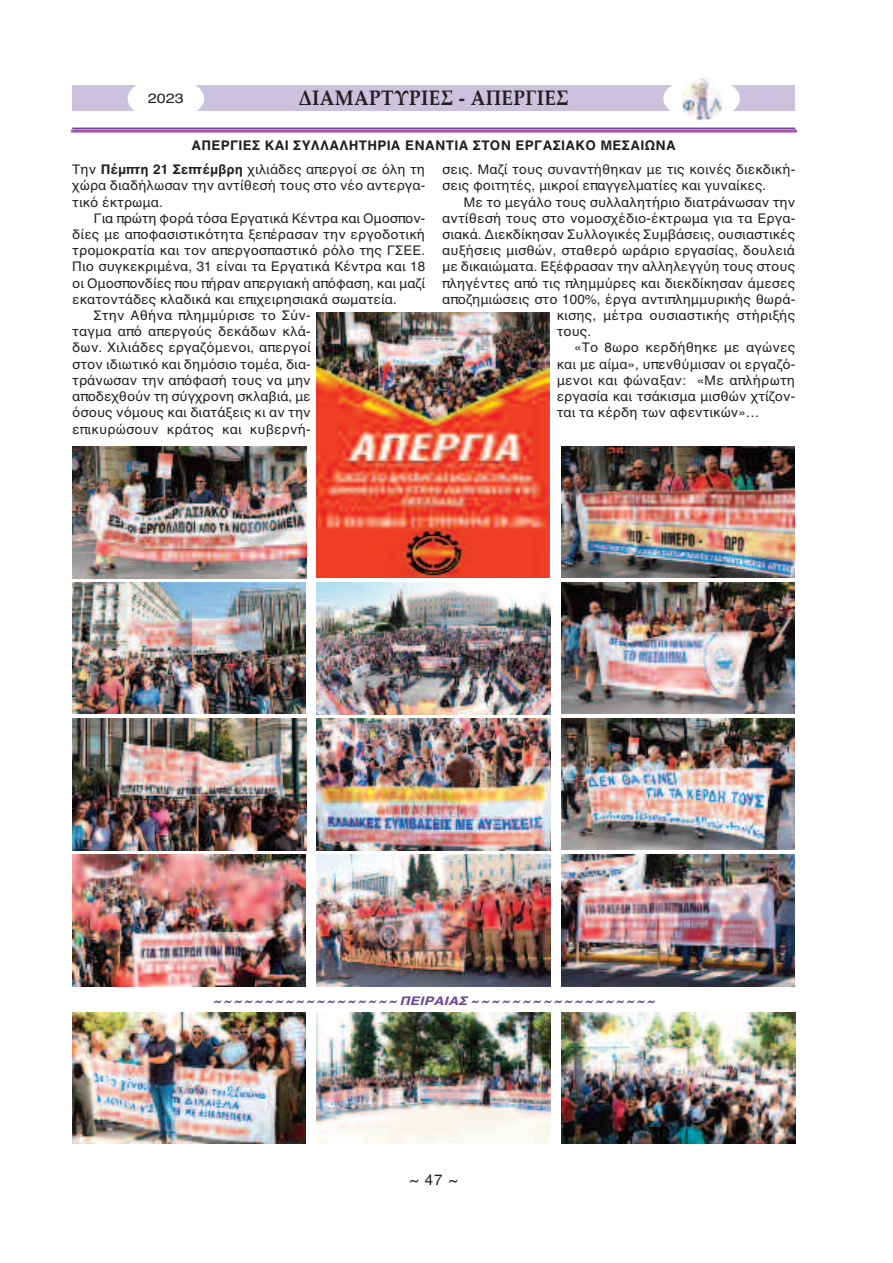
<style>
.page{position:relative;width:893px;height:1263px;background:#fff}
.page>*{position:absolute;margin:0;border:0;box-sizing:border-box;transform-origin:0 0}
.t1{font:700 21px "Palatino";letter-spacing:.02em;color:#231f20;scale:.9 1}
.t2{font:15px "Helvetica";color:#231f20}
.t3{font:13.5px/16.2px "Helvetica";color:#231f20;text-align:justify}
.t4{font:700 13.5px "Helvetica";letter-spacing:.02em;color:#231f20}
.t5{font:13.5px "Helvetica";color:#231f20;scale:1.2 1}
.t6{font:italic 700 12px "Helvetica";color:#6a469c}
.s1{font-weight:700}
</style>
<div class="page">
<div style="left:72px;top:85px;width:723px;height:26px;background:#ccc2dd"></div>
<div style="left:128px;top:77px;width:76px;height:43px;background:#fff;border-radius:50%"></div>
<div style="left:663px;top:77px;width:77px;height:43px;background:#fff;border-radius:50%"></div>
<img style="left:682px;top:78px;width:39px;height:42px">
<img style="left:72px;top:719px;width:234px;height:131px">
<img style="left:317px;top:719px;width:234px;height:131px">
<img style="left:561px;top:719px;width:234px;height:131px">
<img style="left:72px;top:855px;width:234px;height:131px">
<img style="left:317px;top:855px;width:234px;height:131px">
<img style="left:561px;top:855px;width:234px;height:131px">
<img style="left:72px;top:446px;width:234px;height:132px">
<img style="left:561px;top:446px;width:234px;height:132px">
<img style="left:317px;top:312px;width:232px;height:266px">
<img style="left:72px;top:583px;width:234px;height:131px">
<img style="left:317px;top:583px;width:234px;height:131px">
<img style="left:561px;top:583px;width:234px;height:131px">
<img style="left:72px;top:1012px;width:234px;height:131px">
<img style="left:317px;top:1012px;width:234px;height:132px">
<img style="left:561px;top:1012px;width:234px;height:132px">
<img style="left:70px;top:127px;width:728px;height:6px">
<hr style="left:72px;top:128px;width:723px;height:1px;background:#6a469c">
<p class="t5" style="left:148px;top:91px;width:32px">2023</p>
<h1 class="t1" style="left:299px;top:88px;width:301px">ΔΙΑΜΑΡΤΥΡΙΕΣ - ΑΠΕΡΓΙΕΣ</h1>
<p class="t4" style="left:191px;top:137px;width:486px">ΑΠΕΡΓΙΕΣ ΚΑΙ ΣΥΛΛΑΛΗΤΗΡΙΑ ΕΝΑΝΤΙΑ ΣΤΟΝ ΕΡΓΑΣΙΑΚΟ ΜΕΣΑΙΩΝΑ</p>
<p class="t3" style="left:72px;top:161px;width:354px">Την <span class="s1">Πέμπτη 21 Σεπτέμβρη</span> χιλιάδες απεργοί σε όλη τη χώρα διαδήλωσαν την αντίθεσή τους στο νέο αντεργα&shy;τικό έκτρωμα.</p>
<p class="t3" style="left:94px;top:210px;width:333px">Για πρώτη φορά τόσα Εργατικά Κέντρα και Ομοσπον-</p>
<p class="t3" style="left:72px;top:226px;width:354px">δίες με αποφασιστικότητα ξεπέρασαν την εργοδοτική</p>
<p class="t3" style="left:72px;top:242px;width:354px">τρομοκρατία και τον απεργοσπαστικό ρόλο της ΓΣΕΕ.</p>
<p class="t3" style="left:72px;top:259px;width:354px">Πιο συγκεκριμένα, 31 είναι τα Εργατικά Κέντρα και 18</p>
<p class="t3" style="left:72px;top:275px;width:354px">οι Ομοσπονδίες που πήραν απεργιακή απόφαση, και μαζί</p>
<p class="t3" style="left:72px;top:291px;width:326px">εκατοντάδες κλαδικά και επιχειρησιακά σωματεία.</p>
<p class="t3" style="left:94px;top:307px;width:219px">Στην Αθήνα πλημμύρισε το Σύν-</p>
<p class="t3" style="left:72px;top:323px;width:240px">ταγμα από απεργούς δεκάδων κλά-</p>
<p class="t3" style="left:72px;top:340px;width:240px">δων. Χιλιάδες εργαζόμενοι, απεργοί</p>
<p class="t3" style="left:72px;top:356px;width:240px">στον ιδιωτικό και δημόσιο τομέα, δια-</p>
<p class="t3" style="left:72px;top:372px;width:240px">τράνωσαν την απόφασή τους να μην</p>
<p class="t3" style="left:72px;top:388px;width:240px">αποδεχθούν τη σύγχρονη σκλαβιά, με</p>
<p class="t3" style="left:72px;top:404px;width:240px">όσους νόμους και διατάξεις κι αν την</p>
<p class="t3" style="left:72px;top:421px;width:240px">επικυρώσουν κράτος και κυβερνή-</p>
<p class="t3" style="left:442px;top:161px;width:354px">σεις. Μαζί τους συναντήθηκαν με τις κοινές διεκδική&shy;σεις φοιτητές, μικροί επαγγελματίες και γυναίκες.</p>
<p class="t3" style="left:463px;top:194px;width:333px">Με το μεγάλο τους συλλαλητήριο διατράνωσαν την</p>
<p class="t3" style="left:442px;top:210px;width:354px">αντίθεσή τους στο νομοσχέδιο-έκτρωμα για τα Εργα-</p>
<p class="t3" style="left:442px;top:226px;width:354px">σιακά. Διεκδίκησαν Συλλογικές Συμβάσεις, ουσιαστικές</p>
<p class="t3" style="left:442px;top:242px;width:354px">αυξήσεις μισθών, σταθερό ωράριο εργασίας, δουλειά</p>
<p class="t3" style="left:442px;top:259px;width:354px">με δικαιώματα. Εξέφρασαν την αλληλεγγύη τους στους</p>
<p class="t3" style="left:442px;top:275px;width:354px">πληγέντες από τις πλημμύρες και διεκδίκησαν άμεσες</p>
<p class="t3" style="left:442px;top:291px;width:354px">αποζημιώσεις στο 100%, έργα αντιπλημμυρικής θωρά-</p>
<p class="t3" style="left:557px;top:307px;width:240px">κισης, μέτρα ουσιαστικής στήριξής</p>
<p class="t3" style="left:557px;top:323px;width:36px">τους.</p>
<p class="t3" style="left:574px;top:340px;width:223px">«Το 8ωρο κερδήθηκε με αγώνες</p>
<p class="t3" style="left:557px;top:356px;width:240px">και με αίμα», υπενθύμισαν οι εργαζό-</p>
<p class="t3" style="left:557px;top:372px;width:240px">μενοι και φώναξαν: «Με απλήρωτη</p>
<p class="t3" style="left:557px;top:388px;width:240px">εργασία και τσάκισμα μισθών χτίζον-</p>
<p class="t3" style="left:557px;top:404px;width:204px">ται τα κέρδη των αφεντικών»…</p>
<p class="t6" style="left:213px;top:994px;width:442px">~~~~~~~~~~~~~~~~~~ΠΕΙΡΑΙΑΣ~~~~~~~~~~~~~~~~~~</p>
<p class="t2" style="left:410px;top:1171px;width:50px">~47~</p>
</div>
